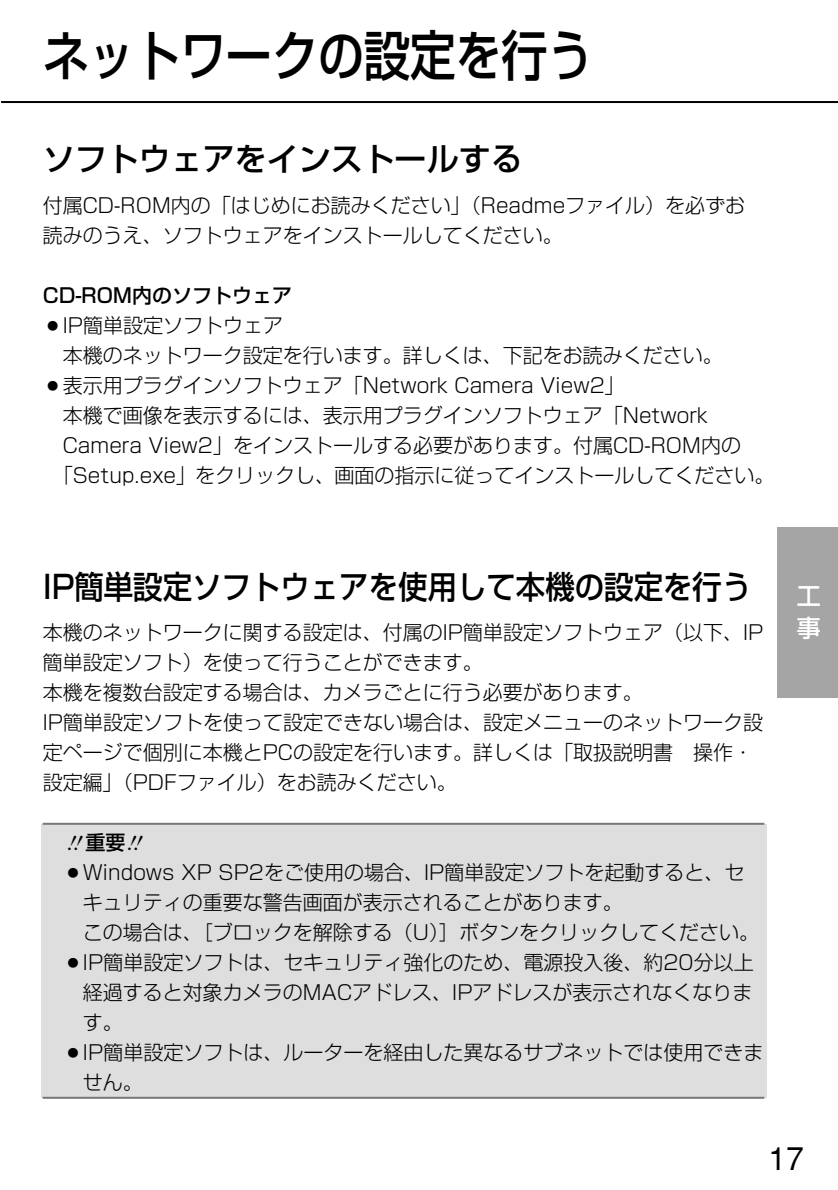
<style>
.page{position:relative;width:838px;height:1190px;background:#fff}
.page>*{position:absolute;margin:0;border:0;box-sizing:border-box;transform-origin:0 0}
.t1{font:500 54px "Shin Go";color:#000;scale:.85 1}
.t2{font:500 32px "Shin Go";color:#000;scale:.92 1}
.t3{font:500 32px "Shin Go";color:#000}
.t4{font:32px "Helvetica";color:#000}
.t5{font:500 24px/32px "Shin Go";color:#fff}
.t6{font:300 20px/30px "Shin Go";color:#000}
.t7{font:500 20px "Shin Go";color:#000}
</style>
<div class="page">
<div style="left:41px;top:824px;width:725px;height:273px;background:#dedede"></div>
<hr style="left:43px;top:823px;width:721px;height:2px;background:#777">
<hr style="left:43px;top:1097px;width:721px;height:2px;background:#777">
<hr style="left:1px;top:101px;width:837px;height:2px;background:#000">
<div style="left:778px;top:527px;width:60px;height:170px;background:#a5a5a5"></div>
<h1 class="t1" style="left:43px;top:35px;width:650px">ネットワークの設定を行う</h1>
<h2 class="t3" style="left:43px;top:147px;width:481px">ソフトウェアをインストールする</h2>
<p class="t6" style="left:43px;top:193px;width:704px">付属CD-ROM内の「はじめにお読みください」（Readmeファイル）を必ずお読みのうえ、ソフトウェアをインストールしてください。</p>
<p class="t7" style="left:43px;top:288px;width:251px">CD-ROM内のソフトウェア</p>
<p class="t6" style="left:63px;top:313px;width:662px;text-indent:-20px">○IP簡単設定ソフトウェア<br>本機のネットワーク設定を行います。詳しくは、下記をお読みください。</p>
<p class="t6" style="left:43px;top:373px;width:584px">○表示用プラグインソフトウェア「Network Camera View2」</p>
<p class="t6" style="left:63px;top:403px;width:647px">本機で画像を表示するには、表示用プラグインソフトウェア「Network</p>
<p class="t6" style="left:63px;top:433px;width:680px">Camera View2」をインストールする必要があります。付属CD-ROM内の</p>
<p class="t6" style="left:53px;top:463px;width:723px">「Setup.exe」をクリックし、画面の指示に従ってインストールしてください。</p>
<h2 class="t2" style="left:43px;top:575px;width:772px">IP簡単設定ソフトウェアを使用して本機の設定を行う</h2>
<p class="t6" style="left:43px;top:620px;width:722px">本機のネットワークに関する設定は、付属のIP簡単設定ソフトウェア（以下、IP簡単設定ソフト）を使って行うことができます。<br>本機を複数台設定する場合は、カメラごとに行う必要があります。<br>IP簡単設定ソフトを使って設定できない場合は、設定メニューのネットワーク設定ページで個別に本機とPCの設定を行います。詳しくは「取扱説明書　操作・設定編」（PDFファイル）をお読みください。</p>
<p class="t7" style="left:85px;top:835px;width:42px">重要</p>
<p class="t6" style="left:83px;top:860px;width:678px;text-indent:-20px">○Windows XP SP2をご使用の場合、IP簡単設定ソフトを起動すると、セキュリティの重要な警告画面が表示されることがあります。<br>この場合は、［ブロックを解除する（U）］ボタンをクリックしてください。</p>
<p class="t6" style="left:83px;top:950px;width:672px;text-align:justify;text-indent:-20px">○IP簡単設定ソフトは、セキュリティ強化のため、電源投入後、約20分以上経過すると対象カメラのMACアドレス、IPアドレスが表示されなくなります。</p>
<p class="t6" style="left:83px;top:1040px;width:682px;text-indent:-20px">○IP簡単設定ソフトは、ルーターを経由した異なるサブネットでは使用できません。</p>
<p class="t5" style="left:797px;top:583px;width:25px">工事</p>
<h2 class="t4" style="left:768px;top:1147px;width:37px">17</h2>
</div>
